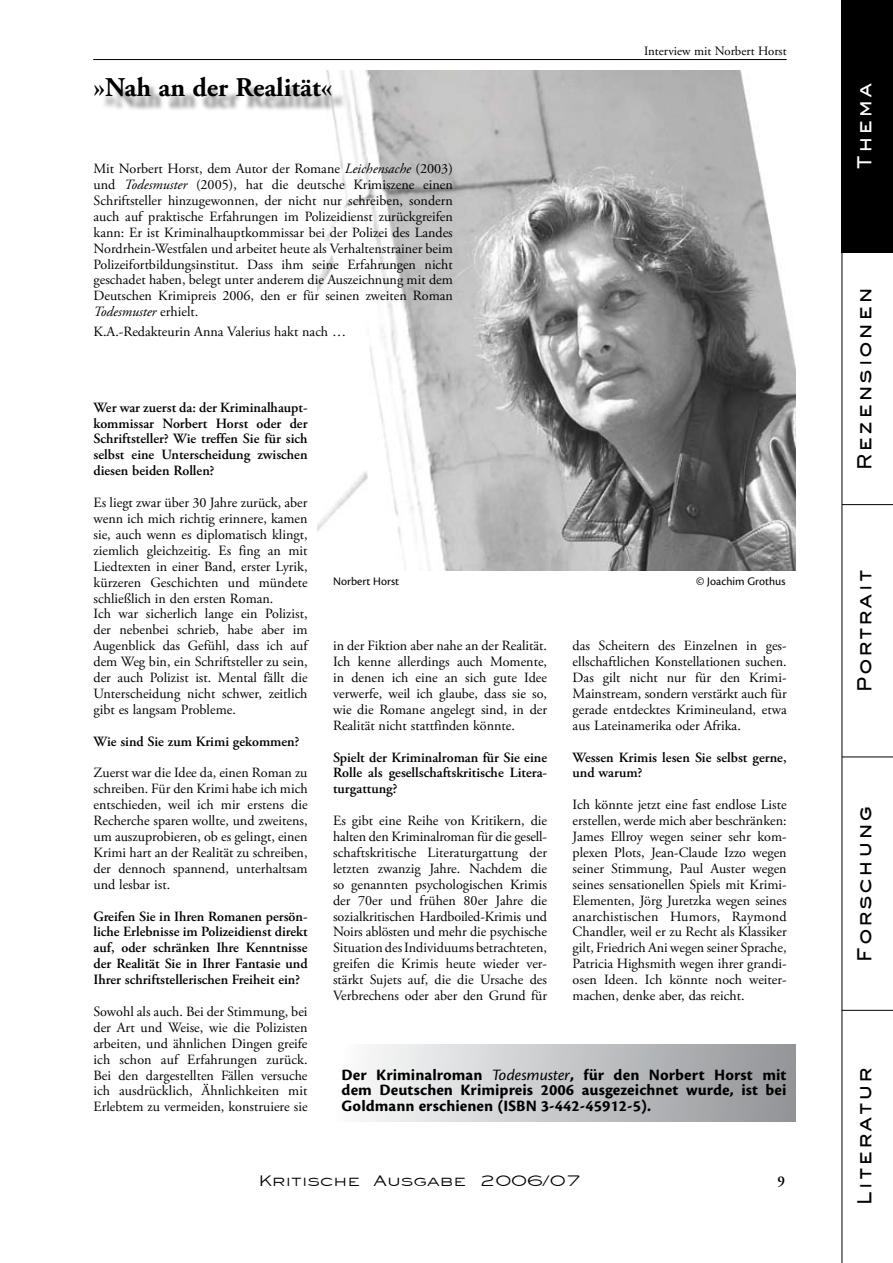
<style>
.page{position:relative;width:893px;height:1263px;background:#fff}
.page>*{position:absolute;margin:0;border:0;box-sizing:border-box;transform-origin:0 0}
.t1{font:700 27px "Adobe Garamond Pro";color:#000}
.t2{font:700 21px "Eyeglass";letter-spacing:.15em;color:#000}
.t3{font:700 21px "Eyeglass";letter-spacing:.15em;color:#fff}
.t4{font:16.5px/15.9px "Cronos Pro Bold Capt";letter-spacing:.005em;color:#000;text-align:justify}
.t5{font:16.5px "Eyeglass Wide Normal";color:#000}
.t6{font:14.1px/15.9px "Adobe Garamond Pro";letter-spacing:-.01em;color:#000;text-align:justify}
.t7{font:600 14.1px/15.9px "Adobe Garamond Pro";color:#000;text-align:justify}
.t8{font:12.75px "Adobe Garamond Pro";color:#000}
.t9{font:12px "Cronos Pro";letter-spacing:.005em;color:#000}
.s1{font-style:italic}
.s2{font-family:"Cronos Pro";font-style:italic}
</style>
<div class="page">
<div style="left:842px;top:0;width:51px;height:252px;background:#000"></div>
<hr style="left:93px;top:59px;width:694px;height:1px;background:#000">
<hr style="left:842px;top:0;width:1px;height:1263px;background:#000">
<hr style="left:842px;top:756px;width:51px;height:1px;background:#000">
<hr style="left:842px;top:1010px;width:51px;height:1px;background:#000">
<hr style="left:842px;top:504px;width:51px;height:1px;background:#000">
<hr style="left:842px;top:252px;width:51px;height:1px;background:#000">
<div style="left:333px;top:1044px;width:462px;height:77px;background:linear-gradient(to right,#fcfdfd,#919497)"></div>
<img style="left:318px;top:70px;width:477px;height:501px">
<div style="left:101px;top:83px;width:246px;height:30px;background:#000;opacity:.5"></div>
<h1 class="t1" style="left:94px;top:72px;width:241px">»Nah an der Realität«</h1>
<p class="t6" style="left:94px;top:161px;width:361px">Mit Norbert Horst, dem Autor der Romane <span class="s1">Leichensache</span> (2003) und <span class="s1">Todesmuster</span> (2005), hat die deutsche Krimiszene einen Schriftsteller hinzugewonnen, der nicht nur schreiben, sondern auch auf praktische Erfahrungen im Polizeidienst zurückgreifen kann: Er ist Kriminalhauptkommissar bei der Polizei des Landes Nordrhein-Westfalen und arbeitet heute als Verhaltenstrainer beim Polizeifortbildungsinstitut. Dass ihm seine Erfahrungen nicht geschadet haben, belegt unter anderem die Auszeichnung mit dem Deutschen Krimipreis 2006, den er für seinen zweiten Roman <span class="s1">Todesmuster</span> erhielt.</p>
<p class="t6" style="left:94px;top:324px;width:254px">K.A.-Redakteurin Anna Valerius hakt nach …</p>
<p class="t8" style="left:644px;top:43px;width:144px">Interview mit Norbert Horst</p>
<p class="t7" style="left:94px;top:399px;width:216px">Wer war zuerst da: der Kriminal-haupt&shy;kommissar Norbert Horst oder der Schriftsteller? Wie treffen Sie für sich selbst eine Unterscheidung zwischen diesen beiden Rollen?</p>
<p class="t6" style="left:94px;top:495px;width:217px;text-align:left">Es liegt zwar über 30 Jahre zurück, aber wenn ich mich richtig erinnere, kamen sie, auch wenn es diplomatisch klingt, ziemlich gleichzeitig. Es fing an mit Liedtexten in einer Band, erster Lyrik, kürzeren Geschichten und mündete schließlich in den ersten Roman.<br>Ich war sicherlich lange ein Polizist, der nebenbei schrieb, habe aber im Augenblick das Gefühl, dass ich auf dem Weg bin, ein Schriftsteller zu sein, der auch Polizist ist. Mental fällt die Unterscheidung nicht schwer, zeitlich gibt es langsam Probleme.</p>
<p class="t7" style="left:94px;top:733px;width:207px">Wie sind Sie zum Krimi gekommen?</p>
<p class="t6" style="left:94px;top:765px;width:216px">Zuerst war die Idee da, einen Roman zu schreiben. Für den Krimi habe ich mich ent-schieden, weil ich mir erstens die Recherche sparen wollte, und zweitens, um auszuprobieren, ob es gelingt, einen Krimi hart an der Realität zu schreiben, der dennoch spannend, unterhaltsam und lesbar ist.</p>
<p class="t7" style="left:94px;top:908px;width:216px">Greifen Sie in Ihren Romanen persön&shy;liche Erlebnisse im Polizeidienst direkt auf, oder schränken Ihre Kenntnisse der Realität Sie in Ihrer Fantasie und Ihrer schriftstellerischen Freiheit ein?</p>
<p class="t6" style="left:94px;top:1004px;width:216px">Sowohl als auch. Bei der Stimmung, bei der Art und Weise, wie die Polizisten arbeiten, und ähnlichen Dingen greife ich schon auf Erfahrungen zurück.<br>Bei den dargestellten Fällen versuche ich ausdrücklich, Ähnlichkeiten mit Erlebtem zu vermeiden, konstruiere sie</p>
<p class="t9" style="left:333px;top:574px;width:68px">Norbert Horst</p>
<p class="t9" style="left:696px;top:574px;width:91px">© Joachim Grothus</p>
<p class="t6" style="left:333px;top:638px;width:216px">in der Fiktion aber nahe an der Realität.<br>Ich kenne allerdings auch Momente, in denen ich eine an sich gute Idee ver-werfe, weil ich glaube, dass sie so, wie die Romane angelegt sind, in der Realität nicht stattfinden könnte.</p>
<p class="t7" style="left:333px;top:749px;width:216px">Spielt der Kriminalroman für Sie eine Rolle als gesellschaftskritische Lite-ra&shy;tur-gattung?</p>
<p class="t6" style="left:333px;top:813px;width:216px">Es gibt eine Reihe von Kritikern, die halten den Kriminalroman für die ge-sell&shy;schafts-kriti-sche Li-te-ra-tur-gattung der letz-ten zwanzig Jahre. Nachdem die so genannten psychologischen Krimis der 70er und frühen 80er Jahre die sozial-kritischen Hardboiled-Krimis und Noirs ab-lösten und mehr die psychische Situation des Individuums betrachteten, greifen die Krimis heute wieder ver&shy;stärkt Sujets auf, die die Ursache des Verbrechens oder aber den Grund für</p>
<p class="t6" style="left:573px;top:638px;width:216px">das Scheitern des Einzelnen in ges&shy;ellschaftlichen Konstellationen suchen.<br>Das gilt nicht nur für den Krimi-Mainstream, sondern verstärkt auch für gerade entdecktes Krimineuland, etwa aus Lateinamerika oder Afrika.</p>
<p class="t7" style="left:573px;top:749px;width:215px">Wessen Krimis lesen Sie selbst gerne, und warum?</p>
<p class="t6" style="left:573px;top:797px;width:216px">Ich könnte jetzt eine fast endlose Liste erstellen, werde mich aber beschränken:<br>James Ellroy wegen seiner sehr kom&shy;plexen Plots, Jean-Claude Izzo wegen seiner Stimmung, Paul Auster wegen seines sensationellen Spiels mit Krimi-Elementen, Jörg Juretzka wegen seines anarchistischen Humors, Raymond Chand-ler, weil er zu Recht als Klassiker gilt, Friedrich Ani wegen seiner Sprache, Patricia Highsmith wegen ihrer grandi&shy;osen Ideen. Ich könnte noch weiter&shy;machen, denke aber, das reicht.</p>
<p class="t4" style="left:342px;top:1067px;width:447px">Der Kriminalroman <span class="s2">Todesmuster</span>, für den Norbert Horst mit dem Deutschen Krimipreis 2006 ausgezeichnet wurde, ist bei Goldmann erschienen (ISBN 3-442-45912-5).</p>
<p class="t5" style="left:259px;top:1171px;width:325px">Kritische Ausgabe 2006/07</p>
<h2 class="t3" style="left:852px;top:169px;width:87px;rotate:-90deg">Thema</h2>
<h2 class="t2" style="left:852px;top:470px;width:184px;rotate:-90deg">Rezensionen</h2>
<h2 class="t2" style="left:852px;top:692px;width:123px;rotate:-90deg">Portrait</h2>
<h2 class="t2" style="left:852px;top:962px;width:157px;rotate:-90deg">Forschung</h2>
<h2 class="t2" style="left:852px;top:1205px;width:139px;rotate:-90deg">Literatur</h2>
</div>
